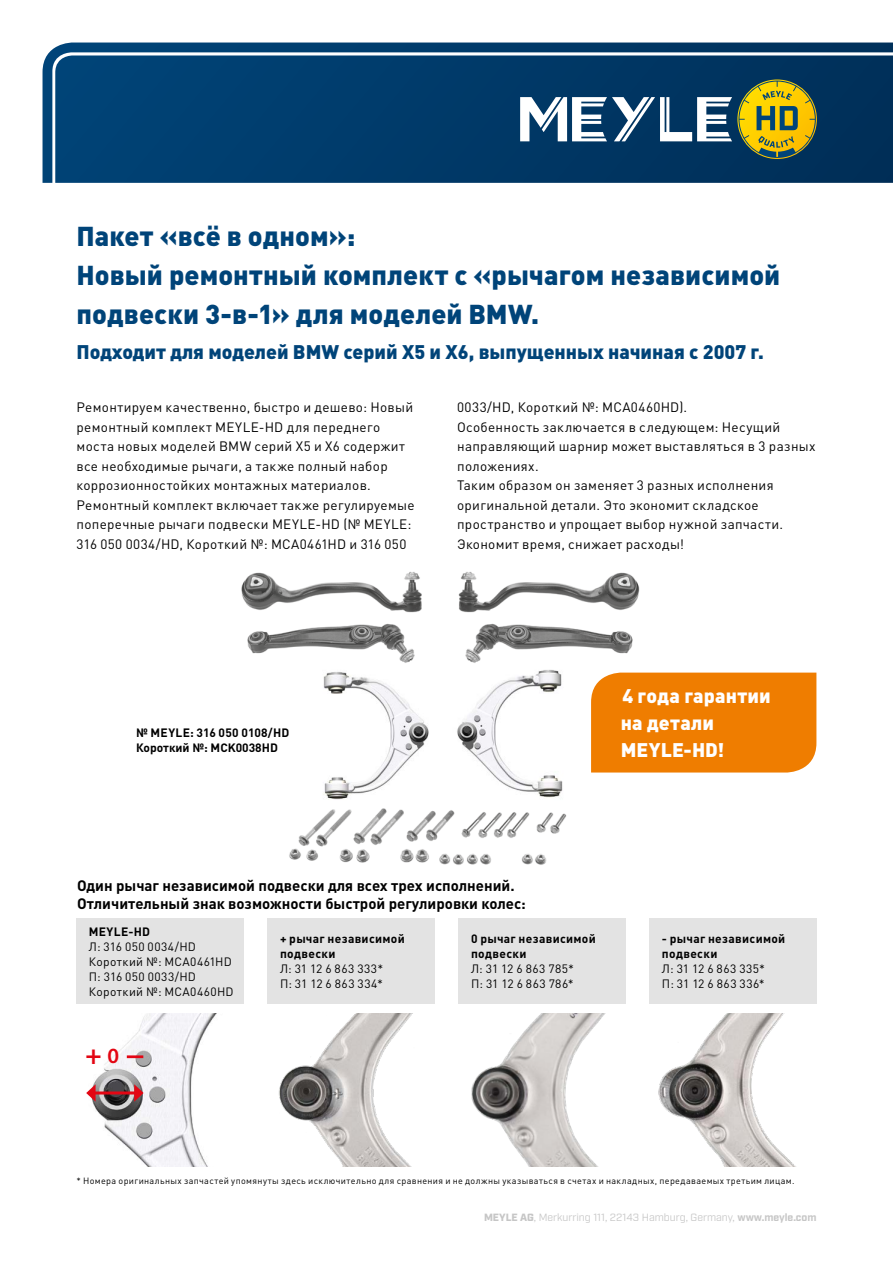
<style>
.page{position:relative;width:893px;height:1263px;background:#fff}
.page>*{position:absolute;margin:0;border:0;box-sizing:border-box;transform-origin:0 0}
.t1{font:700 27.15px "Myriad Pro";color:#e30613}
.t2{font:900 27px/39px "DIN Pro";letter-spacing:.005em;color:#004479}
.t3{font:900 19.5px "DIN Pro";color:#004479}
.t4{font:900 19.5px/27px "DIN Pro";letter-spacing:.015em;color:#fff}
.t5{font:700 15px/18px "DIN Pro";color:#000}
.t6{font:13.5px/19.5px "DIN Pro";letter-spacing:.025em;color:#000}
.t7{font:12px/15px "DIN Pro";letter-spacing:.035em;color:#000}
.t8{font:700 12px/15px "DIN Pro";letter-spacing:.025em;color:#000}
.t9{font:700 12px/15px "DIN Pro";color:#000}
.t10{font:10.5px "Industry";color:#c6c6c6}
.t11{font:9px "DIN Pro";letter-spacing:.04em;color:#000}
.s1{font-weight:600;font-size:21.75px}
.s2{font-weight:900}
.s3{font-weight:700}
</style>
<div class="page">
<img style="left:241px;top:571px;width:408px;height:294px">
<img style="left:314px;top:666px;width:258px;height:135px">
<div style="left:591px;top:673px;width:225px;height:99px;background:#ef7d00"></div>
<img style="left:92px;top:1013px;width:125px;height:153px">
<hr style="left:127px;top:1055px;width:16px;height:3px;background:#e30613">
<hr style="left:93px;top:1091px;width:44px;height:3px;background:#e30613">
<svg style="left:86px;top:1084px;width:10px;height:18px"></svg>
<svg style="left:134px;top:1084px;width:10px;height:18px"></svg>
<div style="left:76px;top:918px;width:167px;height:85px;background:#e3e3e3"></div>
<div style="left:267px;top:918px;width:167px;height:85px;background:#e3e3e3"></div>
<div style="left:458px;top:918px;width:168px;height:85px;background:#e3e3e3"></div>
<div style="left:649px;top:918px;width:167px;height:85px;background:#e3e3e3"></div>
<img style="left:658px;top:1013px;width:137px;height:153px">
<img style="left:471px;top:1013px;width:135px;height:153px">
<img style="left:279px;top:1013px;width:134px;height:153px">
<svg style="left:43px;top:43px;width:850px;height:140px;background:#09416e"></svg>
<svg style="left:738px;top:81px;width:78px;height:77px;background:#9b9429"></svg>
<svg style="left:520px;top:97px;width:212px;height:44px"></svg>
<h2 class="t2" style="left:77px;top:215px;width:705px">Пакет «всё в одном»:<br>Новый ремонтный комплект с «рычагом независимой подвески 3-в-1» для моделей BMW.</h2>
<h3 class="t3" style="left:77px;top:336px;width:689px">Подходит для моделей BMW серий X5 и X6, выпущенных начиная с 2007 г.</h3>
<p class="t6" style="left:77px;top:397px;width:339px">Ремонтируем качественно, быстро и дешево: Новый ремонтный комплект MEYLE-HD для переднего моста новых моделей BMW серий X5 и X6 содержит все необходимые рычаги, а также полный набор коррозионностойких монтажных материалов.<br>Ремонтный комплект включает также регулируемые поперечные рычаги подвески MEYLE-HD (№ MEYLE:<br>316 050 0034/HD, Короткий №: MCA0461HD и 316 050</p>
<p class="t6" style="left:457px;top:397px;width:360px">0033/HD, Короткий №: MCA0460HD).<br>Особенность заключается в следующем: Несущий направляющий шарнир может выставляться в 3 разных положениях.<br>Таким образом он заменяет 3 разных исполнения оригинальной детали. Это экономит складское пространство и упрощает выбор нужной запчасти.<br>Экономит время, снижает расходы!</p>
<p class="t9" style="left:136px;top:724px;width:155px">№ MEYLE: 316 050 0108/HD<br>Короткий №: MCK0038HD</p>
<h3 class="t4" style="left:621px;top:681px;width:151px">4 года гарантии на детали<br>MEYLE-HD!</h3>
<p class="t5" style="left:77px;top:876px;width:450px">Один рычаг независимой подвески для всех трех исполнений.<br>Отличительный знак возможности быстрой регулировки колес:</p>
<p class="t8" style="left:89px;top:923px;width:63px">MEYLE-HD</p>
<p class="t7" style="left:89px;top:938px;width:146px">Л: 316 050 0034/HD<br>Короткий №: MCA0461HD<br>П: 316 050 0033/HD<br>Короткий №: MCA0460HD</p>
<p class="t8" style="left:280px;top:930px;width:126px">+ рычаг независимой подвески</p>
<p class="t7" style="left:280px;top:960px;width:105px">Л: 31 12 6 863 333*<br>П: 31 12 6 863 334*</p>
<h1 class="t1" style="left:85px;top:1037px;width:35px">+ <span class="s1">0</span></h1>
<p class="t8" style="left:471px;top:930px;width:126px">0 рычаг независимой подвески</p>
<p class="t7" style="left:471px;top:960px;width:104px">Л: 31 12 6 863 785*<br>П: 31 12 6 863 786*</p>
<p class="t8" style="left:662px;top:930px;width:125px">- рычаг независимой подвески</p>
<p class="t7" style="left:662px;top:960px;width:105px">Л: 31 12 6 863 335*<br>П: 31 12 6 863 336*</p>
<p class="t11" style="left:77px;top:1174px;width:719px">* Номера оригинальных запчастей упомянуты здесь исключительно для сравнения и не должны указываться в счетах и накладных, передаваемых третьим лицам.</p>
<p class="t10" style="left:484px;top:1211px;width:334px"><span class="s2">MEYLE AG</span>, Merkurring 111, 22143 Hamburg, Germany, <span class="s3">www.meyle.com</span></p>
</div>
